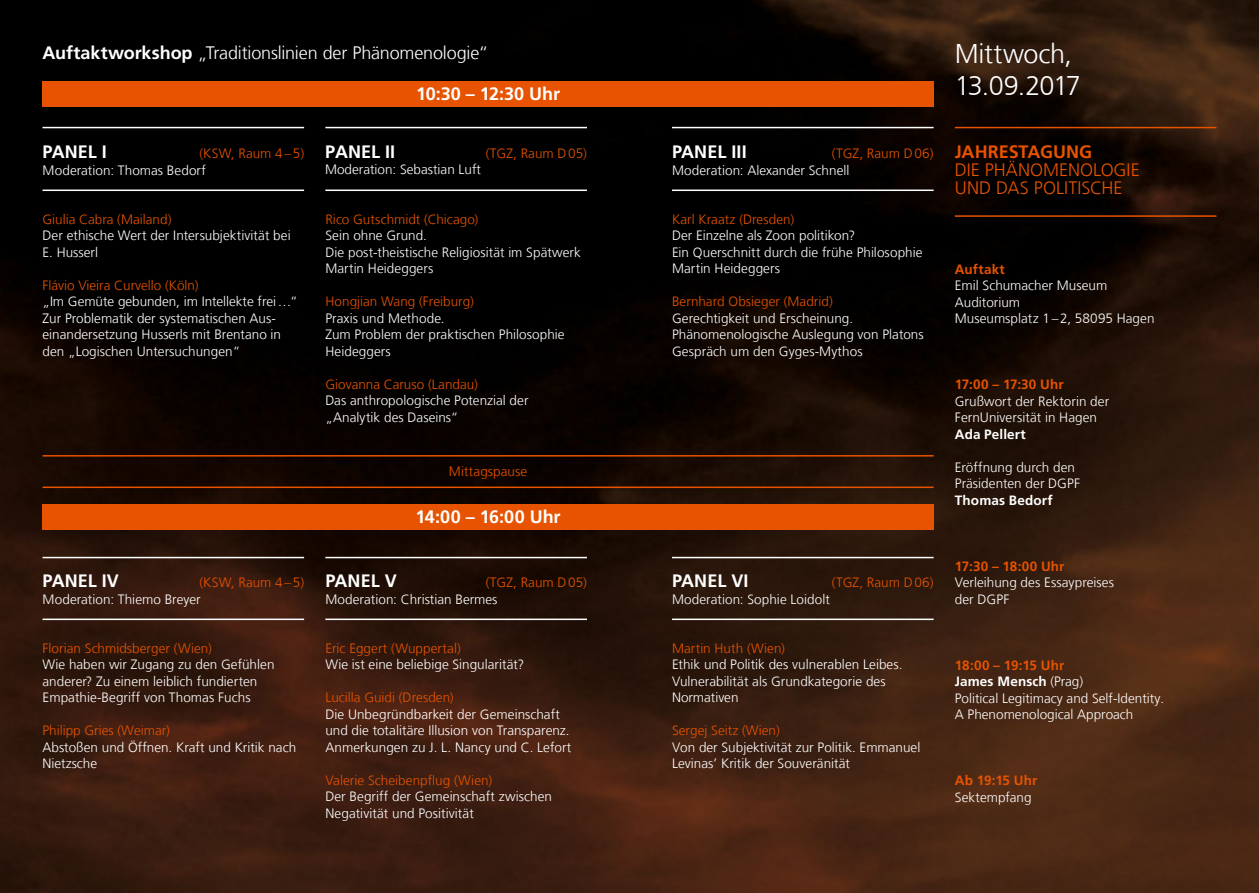
<style>
.page{position:relative;width:1259px;height:893px;background:#fff}
.page>*{position:absolute;margin:0;border:0;box-sizing:border-box;transform-origin:0 0}
.t1{font:300 27px/32.4px "Frutiger LT Com";letter-spacing:-.015em;color:#fff}
.t2{font:700 18px "Frutiger LT Com";color:#fff}
.t3{font:300 18px "Frutiger LT Com";letter-spacing:-.01em;color:#fff}
.t4{font:300 18px/18px "Frutiger LT Com";letter-spacing:.005em;color:#e75300}
.t5{font:700 18px "Frutiger LT Com";color:#e75300}
.t6{font:300 13.5px/16.5px "Frutiger LT Com";color:#fff}
.t7{font:300 13.5px "Frutiger LT Com";letter-spacing:.005em;color:#e75300}
.t8{font:700 13.5px "Frutiger LT Com";letter-spacing:.005em;color:#e75300}
.t9{font:700 13.5px "Frutiger LT Com";letter-spacing:.01em;color:#fff}
.s1{font-weight:700}
.s2{font-weight:700;color:#e75300}
</style>
<div class="page">
<img style="left:0;top:0;width:1259px;height:893px">
<hr style="left:955px;top:127px;width:261px;height:1px;background:#e75300">
<hr style="left:43px;top:190px;width:261px;height:1px;background:#fff">
<hr style="left:43px;top:619px;width:261px;height:1px;background:#fff">
<hr style="left:43px;top:455px;width:890px;height:2px;background:#e75300">
<hr style="left:43px;top:487px;width:890px;height:1px;background:#e75300">
<hr style="left:325px;top:190px;width:262px;height:1px;background:#fff">
<hr style="left:325px;top:619px;width:262px;height:1px;background:#fff">
<hr style="left:672px;top:190px;width:261px;height:1px;background:#fff">
<hr style="left:672px;top:619px;width:261px;height:1px;background:#fff">
<hr style="left:43px;top:127px;width:261px;height:1px;background:#fff">
<hr style="left:43px;top:557px;width:261px;height:1px;background:#fff">
<hr style="left:325px;top:127px;width:262px;height:1px;background:#fff">
<hr style="left:325px;top:557px;width:262px;height:1px;background:#fff">
<hr style="left:672px;top:127px;width:261px;height:1px;background:#fff">
<hr style="left:672px;top:557px;width:261px;height:1px;background:#fff">
<hr style="left:955px;top:215px;width:261px;height:2px;background:#e75300">
<div style="left:43px;top:81px;width:890px;height:25px;background:#e75300"></div>
<div style="left:43px;top:505px;width:890px;height:25px;background:#e75300"></div>
<h2 class="t3" style="left:43px;top:42px;width:447px"><span class="s1">Auftaktworkshop</span> „Traditionslinien der Phänomenologie“</h2>
<h2 class="t2" style="left:416px;top:83px;width:145px">10:30 – 12:30 Uhr</h2>
<h1 class="t1" style="left:955px;top:37px;width:127px">Mittwoch,<br>13.09.2017</h1>
<h2 class="t2" style="left:43px;top:141px;width:66px">PANEL I</h2>
<p class="t7" style="left:199px;top:146px;width:106px">(KSW, Raum 4–5)</p>
<p class="t6" style="left:43px;top:162px;width:165px">Moderation: Thomas Bedorf</p>
<h2 class="t2" style="left:325px;top:141px;width:72px">PANEL II</h2>
<p class="t7" style="left:486px;top:146px;width:103px">(TGZ, Raum D05)</p>
<p class="t6" style="left:325px;top:161px;width:158px">Moderation: Sebastian Luft</p>
<h2 class="t2" style="left:672px;top:141px;width:76px">PANEL III</h2>
<p class="t7" style="left:832px;top:146px;width:103px">(TGZ, Raum D06)</p>
<p class="t6" style="left:672px;top:162px;width:179px">Moderation: Alexander Schnell</p>
<h2 class="t5" style="left:955px;top:141px;width:139px">JAHRESTAGUNG</h2>
<h2 class="t4" style="left:955px;top:161px;width:186px">DIE PHÄNOMENOLOGIE<br>UND DAS POLITISCHE</h2>
<p class="t7" style="left:43px;top:211px;width:130px">Giulia Cabra (Mailand)</p>
<p class="t6" style="left:43px;top:228px;width:250px">Der ethische Wert der Intersubjektivität bei<br>E. Husserl</p>
<p class="t7" style="left:43px;top:277px;width:158px">Flávio Vieira Curvello (Köln)</p>
<p class="t6" style="left:43px;top:294px;width:257px">„Im Gemüte gebunden, im Intellekte frei…“ Zur Problematik der systematischen Aus&shy;einandersetzung Husserls mit Brentano in den „Logischen Untersuchungen“</p>
<p class="t7" style="left:325px;top:211px;width:154px">Rico Gutschmidt (Chicago)</p>
<p class="t6" style="left:325px;top:228px;width:257px">Sein ohne Grund.<br>Die post-theistische Religiosität im Spätwerk<br>Martin Heideggers</p>
<p class="t7" style="left:325px;top:294px;width:150px">Hongjian Wang (Freiburg)</p>
<p class="t6" style="left:325px;top:310px;width:241px">Praxis und Methode.<br>Zum Problem der praktischen Philosophie<br>Heideggers</p>
<p class="t7" style="left:325px;top:376px;width:154px">Giovanna Caruso (Landau)</p>
<p class="t6" style="left:325px;top:393px;width:205px">Das anthropologische Potenzial der „Analytik des Daseins“</p>
<p class="t7" style="left:449px;top:463px;width:80px">Mittagspause</p>
<p class="t7" style="left:672px;top:211px;width:124px">Karl Kraatz (Dresden)</p>
<p class="t6" style="left:672px;top:228px;width:252px">Der Einzelne als Zoon politikon?<br>Ein Querschnitt durch die frühe Philosophie<br>Martin Heideggers</p>
<p class="t7" style="left:672px;top:294px;width:162px">Bernhard Obsieger (Madrid)</p>
<p class="t6" style="left:672px;top:310px;width:253px">Gerechtigkeit und Erscheinung.<br>Phänomenologische Auslegung von Platons<br>Gespräch um den Gyges-Mythos</p>
<p class="t8" style="left:955px;top:261px;width:51px">Auftakt</p>
<p class="t6" style="left:955px;top:277px;width:201px">Emil Schumacher Museum<br>Auditorium<br>Museumsplatz 1–2, 58095 Hagen</p>
<p class="t8" style="left:955px;top:376px;width:110px">17:00 – 17:30 Uhr</p>
<p class="t6" style="left:955px;top:393px;width:156px">Grußwort der Rektorin der<br>FernUniversität in Hagen</p>
<p class="t9" style="left:955px;top:426px;width:72px">Ada Pellert</p>
<p class="t6" style="left:955px;top:459px;width:127px">Eröffnung durch den<br>Präsidenten der DGPF</p>
<p class="t9" style="left:955px;top:492px;width:99px">Thomas Bedorf</p>
<h2 class="t2" style="left:415px;top:506px;width:146px">14:00 – 16:00 Uhr</h2>
<h2 class="t2" style="left:43px;top:570px;width:78px">PANEL IV</h2>
<p class="t7" style="left:199px;top:575px;width:106px">(KSW, Raum 4–5)</p>
<p class="t6" style="left:43px;top:591px;width:160px">Moderation: Thiemo Breyer</p>
<h2 class="t2" style="left:325px;top:570px;width:73px">PANEL V</h2>
<p class="t7" style="left:486px;top:575px;width:103px">(TGZ, Raum D05)</p>
<p class="t6" style="left:325px;top:591px;width:174px">Moderation: Christian Bermes</p>
<h2 class="t2" style="left:672px;top:570px;width:78px">PANEL VI</h2>
<p class="t7" style="left:832px;top:575px;width:103px">(TGZ, Raum D06)</p>
<p class="t6" style="left:672px;top:591px;width:159px">Moderation: Sophie Loidolt</p>
<p class="t8" style="left:955px;top:558px;width:111px">17:30 – 18:00 Uhr</p>
<p class="t6" style="left:955px;top:574px;width:161px">Verleihung des Essaypreises der DGPF</p>
<p class="t7" style="left:43px;top:640px;width:171px">Florian Schmidsberger (Wien)</p>
<p class="t6" style="left:43px;top:657px;width:233px">Wie haben wir Zugang zu den Gefühlen anderer? Zu einem leiblich fundierten<br>Empathie-Begriff von Thomas Fuchs</p>
<p class="t7" style="left:43px;top:723px;width:129px">Philipp Gries (Weimar)</p>
<p class="t6" style="left:43px;top:739px;width:255px">Abstoßen und Öffnen. Kraft und Kritik nach<br>Nietzsche</p>
<p class="t7" style="left:325px;top:640px;width:137px">Eric Eggert (Wuppertal)</p>
<p class="t6" style="left:325px;top:657px;width:200px">Wie ist eine beliebige Singularität?</p>
<p class="t7" style="left:325px;top:690px;width:130px">Lucilla Guidi (Dresden)</p>
<p class="t6" style="left:325px;top:706px;width:247px">Die Unbegründbarkeit der Gemeinschaft und die totalitäre Illusion von Transparenz.<br>Anmerkungen zu J. L. Nancy und C. Lefort</p>
<p class="t7" style="left:325px;top:772px;width:168px">Valerie Scheibenpflug (Wien)</p>
<p class="t6" style="left:325px;top:789px;width:228px">Der Begriff der Gemeinschaft zwischen<br>Negativität und Positivität</p>
<p class="t7" style="left:672px;top:640px;width:114px">Martin Huth (Wien)</p>
<p class="t6" style="left:672px;top:656px;width:232px">Ethik und Politik des vulnerablen Leibes.<br>Vulnerabilität als Grundkategorie des<br>Normativen</p>
<p class="t7" style="left:672px;top:723px;width:109px">Sergej Seitz (Wien)</p>
<p class="t6" style="left:672px;top:739px;width:250px">Von der Subjektivität zur Politik. Emmanuel<br>Levinas’ Kritik der Souveränität</p>
<p class="t6" style="left:955px;top:657px;width:211px"><span class="s2">18:00 – 19:15 Uhr<br></span><span class="s1">James Mensch</span> (Prag)<br>Political Legitimacy and Self-Identity.<br>A Phenomenological Approach</p>
<p class="t8" style="left:955px;top:772px;width:84px">Ab 19:15 Uhr</p>
<p class="t6" style="left:955px;top:789px;width:78px">Sektempfang</p>
</div>
